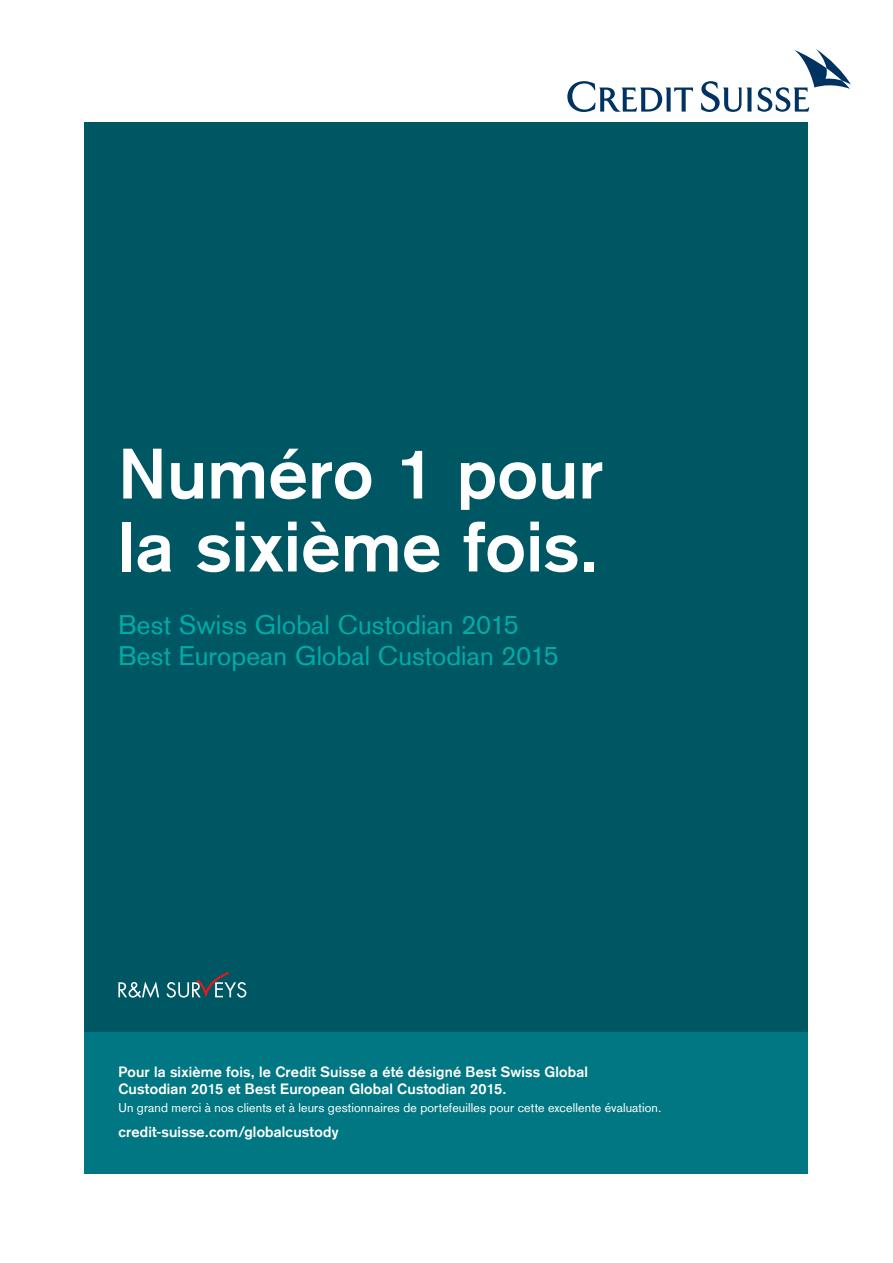
<style>
.page{position:relative;width:893px;height:1263px;background:#fff}
.page>*{position:absolute;margin:0;border:0;box-sizing:border-box;transform-origin:0 0}
.t1{font:700 70.05px/72.9px "Credit Suisse Type";letter-spacing:.005em;color:#fff}
.t2{font:26.25px/30.6px "Credit Suisse Type";letter-spacing:.005em;color:#00aca8}
.t3{font:700 14.55px/17.5px "Credit Suisse Type";letter-spacing:.015em;color:#fff}
.t4{font:12.45px "Credit Suisse Type";letter-spacing:.01em;color:#fff}
</style>
<div class="page">
<svg style="left:747px;top:88px;width:4px;height:24px"></svg>
<svg style="left:567px;top:81px;width:126px;height:31px"></svg>
<svg style="left:701px;top:81px;width:40px;height:31px"></svg>
<svg style="left:758px;top:49px;width:93px;height:63px"></svg>
<div style="left:85px;top:122px;width:723px;height:910px;background:#005764"></div>
<div style="left:85px;top:1032px;width:723px;height:141px;background:#007782"></div>
<svg style="left:118px;top:981px;width:41px;height:17px"></svg>
<svg style="left:166px;top:972px;width:80px;height:26px"></svg>
<h1 class="t1" style="left:118px;top:438px;width:486px">Numéro 1 pour la sixième fois.</h1>
<h2 class="t2" style="left:118px;top:610px;width:442px">Best Swiss Global Custodian 2015<br>Best European Global Custodian 2015</h2>
<p class="t3" style="left:118px;top:1063px;width:471px">Pour la sixième fois, le Credit Suisse a été désigné Best Swiss Global<br>Custodian 2015 et Best European Global Custodian 2015.</p>
<p class="t4" style="left:118px;top:1100px;width:545px">Un grand merci à nos clients et à leurs gestionnaires de portefeuilles pour cette excellente évaluation.</p>
<p class="t3" style="left:118px;top:1123px;width:222px">credit-suisse.com/globalcustody</p>
</div>
